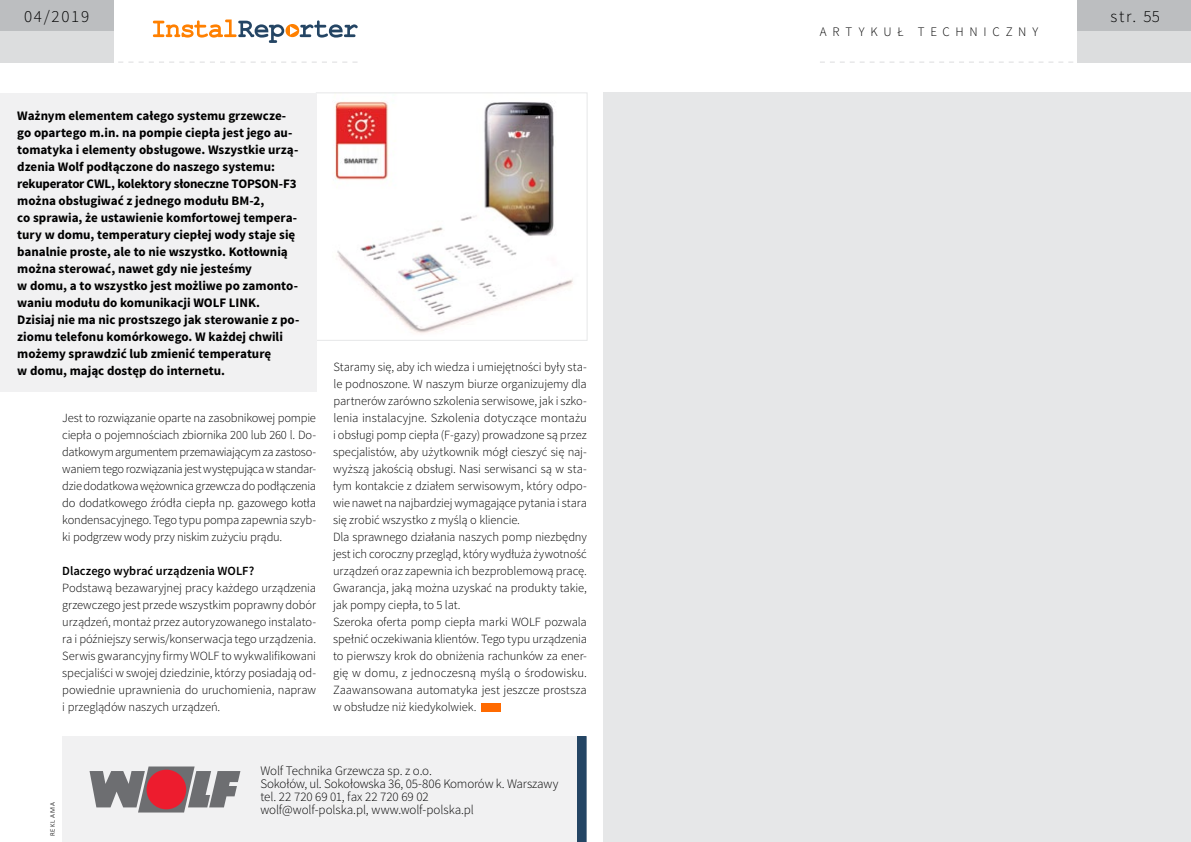
<style>
.page{position:relative;width:1191px;height:842px;background:#fff}
.page>*{position:absolute;margin:0;border:0;box-sizing:border-box;transform-origin:0 0}
.t1{font:300 17px "Source Sans Pro";letter-spacing:.1em;color:#000}
.t2{font:700 13px/17px "Source Sans Pro";color:#000}
.t3{font:300 13px/13px "Source Sans Pro";letter-spacing:-.005em;color:#000}
.t4{font:300 13px "Source Sans Pro";letter-spacing:.44em;color:#000}
.t5{font:300 12.5px/17px "Source Sans Pro";letter-spacing:-.005em;color:#000;text-align:justify}
.t6{font:600 12.5px "Source Sans Pro";color:#000}
.t7{font:300 7px "Calibri";letter-spacing:.16em;color:#000}
</style>
<div class="page">
<div style="left:1077px;top:0;width:114px;height:31px;background:#bcbec0"></div>
<div style="left:1077px;top:31px;width:114px;height:31px;background:#dcddde"></div>
<svg style="left:153px;top:20px;width:204px;height:23px"></svg>
<div style="left:0;top:0;width:113px;height:31px;background:#bcbec0"></div>
<div style="left:0;top:31px;width:113px;height:31px;background:#dcddde"></div>
<svg style="left:108px;top:62px;width:249px;height:1px"></svg>
<svg style="left:820px;top:62px;width:263px;height:1px"></svg>
<div style="left:481px;top:703px;width:20px;height:8px;background:#ff6a00"></div>
<div style="left:62px;top:736px;width:525px;height:106px;background:#f1f1f2"></div>
<div style="left:578px;top:737px;width:8px;height:105px;background:#244564"></div>
<div style="left:577px;top:736px;width:9px;height:106px;border:1px solid #244564"></div>
<svg style="left:90px;top:766px;width:150px;height:46px"></svg>
<div style="left:146px;top:770px;width:40px;height:39px;background:#ed1c2e;border-radius:50%"></div>
<img style="left:334px;top:101px;width:239px;height:233px">
<div style="left:316px;top:93px;width:271px;height:247px;border:1px solid #e6e7e8"></div>
<div style="left:0;top:93px;width:316px;height:298px;background:#f1f1f2"></div>
<div style="left:604px;top:93px;width:587px;height:749px;background:#e6e7e8"></div>
<h1 class="t1" style="left:24px;top:6px;width:67px">04/2019</h1>
<h1 class="t1" style="left:1110px;top:6px;width:51px">str. 55</h1>
<p class="t4" style="left:820px;top:24px;width:220px">artykuł techniczny</p>
<p class="t2" style="left:17px;top:107px;width:284px">Ważnym elementem całego systemu grzewcze&shy;go opartego m.in. na pompie ciepła jest jego au&shy;tomatyka i elementy obsługowe. Wszystkie urzą&shy;dzenia Wolf podłączone do naszego systemu: rekuperator CWL, kolektory słoneczne TOPSON-F3 można obsługiwać z jednego modułu BM-2,<br>co sprawia, że ustawienie komfortowej tempera&shy;tury w domu, temperatury ciepłej wody staje się banalnie proste, ale to nie wszystko. Kotłownią można sterować, nawet gdy nie jesteśmy<br>w domu, a to wszystko jest możliwe po zamonto&shy;waniu modułu do komunikacji WOLF LINK.<br>Dzisiaj nie ma nic prostszego jak sterowanie z po&shy;ziomu telefonu komórkowego. W każdej chwili możemy sprawdzić lub zmienić temperaturę<br>w domu, mając dostęp do internetu.</p>
<p class="t5" style="left:62px;top:410px;width:255px">Jest to rozwiązanie oparte na zasobnikowej pompie ciepła o pojemnościach zbiornika 200 lub 260 l. Do&shy;datkowym argumentem przemawiającym za zastoso&shy;waniem tego rozwiązania jest występująca w standar&shy;dzie dodatkowa wężownica grzewcza do podłączenia do dodatkowego źródła ciepła np. gazowego kotła kondensacyjnego. Tego typu pompa zapewnia szyb&shy;ki podgrzew wody przy niskim zużyciu prądu.</p>
<p class="t6" style="left:62px;top:563px;width:193px">Dlaczego wybrać urządzenia WOLF?</p>
<p class="t5" style="left:62px;top:580px;width:255px">Podstawą bezawaryjnej pracy każdego urządzenia grzewczego jest przede wszystkim poprawny dobór urządzeń, montaż przez autoryzowanego instalato&shy;ra i późniejszy serwis/konserwacja tego urządzenia.<br>Serwis gwarancyjny firmy WOLF to wykwalifikowani specjaliści w swojej dziedzinie, którzy posiadają od&shy;powiednie uprawnienia do uruchomienia, napraw i przeglądów naszych urządzeń.</p>
<p class="t5" style="left:333px;top:359px;width:255px;text-align:left">Staramy się, aby ich wiedza i umiejętności były sta&shy;le podnoszone. W naszym biurze organizujemy dla partnerów zarówno szkolenia serwisowe, jak i szko&shy;lenia instalacyjne. Szkolenia dotyczące montażu i obsługi pomp ciepła (F-gazy) prowadzone są przez specjalistów, aby użytkownik mógł cieszyć się naj&shy;wyższą jakością obsługi. Nasi serwisanci są w sta&shy;łym kontakcie z działem serwisowym, który odpo&shy;wie nawet na najbardziej wymagające pytania i stara się zrobić wszystko z myślą o kliencie.<br>Dla sprawnego działania naszych pomp niezbędny jest ich coroczny przegląd, który wydłuża żywotność urządzeń oraz zapewnia ich bezproblemową pracę.<br>Gwarancja, jaką można uzyskać na produkty takie, jak pompy ciepła, to 5 lat.<br>Szeroka oferta pomp ciepła marki WOLF pozwala spełnić oczekiwania klientów. Tego typu urządzenia to pierwszy krok do obniżenia rachunków za ener&shy;gię w domu, z jednoczesną myślą o środowisku.<br>Zaawansowana automatyka jest jeszcze prostsza w obsłudze niż kiedykolwiek.</p>
<p class="t7" style="left:48px;top:836px;width:36px;rotate:-90deg">reklama</p>
<p class="t3" style="left:260px;top:764px;width:299px">Wolf Technika Grzewcza sp. z o.o.<br>Sokołów, ul. Sokołowska 36, 05-806 Komorów k. Warszawy tel. 22 720 69 01, fax 22 720 69 02<br>wolf@wolf-polska.pl, www.wolf-polska.pl</p>
</div>
